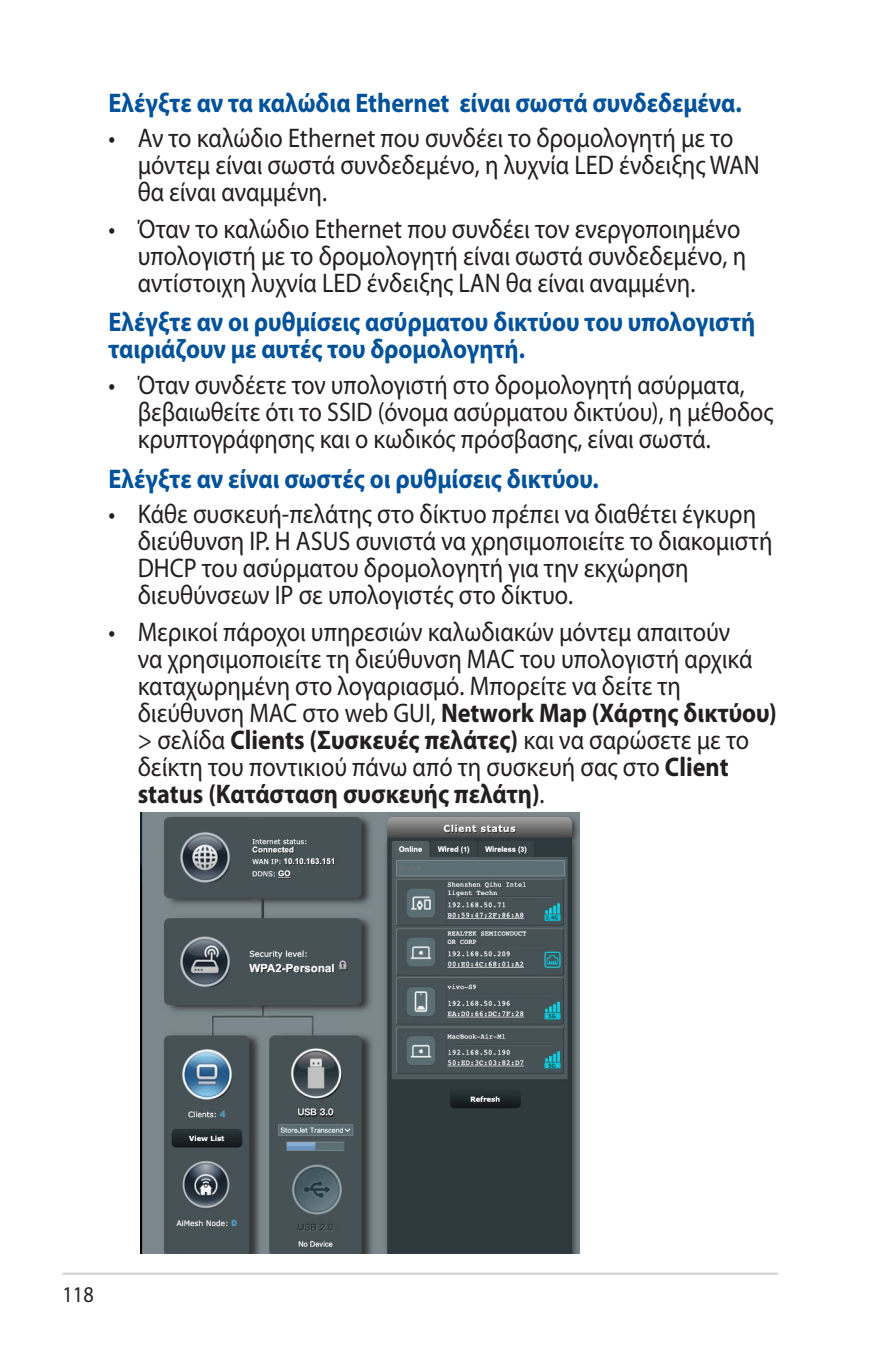
<style>
.page{position:relative;width:893px;height:1346px;background:#fff}
.page>*{position:absolute;margin:0;border:0;box-sizing:border-box;transform-origin:0 0}
.WL_Body_Text_-_List{font:27px/27px "Myriad Pro";color:#231f20;scale:.9 1}
.WL_Body_Text_-_Bold{font:700 27px/27px "Myriad Pro";color:#01529a;scale:.9 1}
.WL_Body_Text_-_List-2{font:27px/27px "Myriad Pro";color:#231f20;scale:.89 1}
.t1{font:22.5px "Myriad Pro";color:#231f20;scale:.9 1}
.s1{font-weight:700}
</style>
<div class="page">
<hr style="left:63px;top:1272px;width:715px;height:3px;background:#d1d2d4">
<img style="left:140px;top:813px;width:440px;height:440px">
<p class="WL_Body_Text_-_Bold" style="left:108px;top:89px;width:705px">Ελέγξτε αν τα καλώδια Ethernet είναι σωστά συνδεδεμένα.</p>
<p class="WL_Body_Text_-_List" style="left:138px;top:125px;width:693px;text-indent:-29px">• Αν το καλώδιο Εthernet που συνδέει το δρομολογητή με το μόντεμ είναι σωστά συνδεδεμένο, η λυχνία LED ένδειξης WAN θα είναι αναμμένη.</p>
<p class="WL_Body_Text_-_List" style="left:138px;top:216px;width:678px;text-indent:-29px">• Όταν το καλώδιο Ethernet που συνδέει τον ενεργοποιημένο υπολογιστή με το δρομολογητή είναι σωστά συνδεδεμένο, η αντίστοιχη λυχνία LED ένδειξης LAN θα είναι αναμμένη.</p>
<p class="WL_Body_Text_-_Bold" style="left:108px;top:309px;width:720px">Ελέγξτε αν οι ρυθμίσεις ασύρματου δικτύου του υπολογιστή ταιριάζουν με αυτές του δρομολογητή.</p>
<p class="WL_Body_Text_-_List-2" style="left:138px;top:372px;width:716px;text-indent:-29px">• Όταν συνδέετε τον υπολογιστή στο δρομολογητή ασύρματα, βεβαιωθείτε ότι το SSID (όνομα ασύρματου δικτύου), η μέθοδος κρυπτογράφησης και ο κωδικός πρόσβασης, είναι σωστά.</p>
<p class="WL_Body_Text_-_Bold" style="left:108px;top:465px;width:546px">Ελέγξτε αν είναι σωστές οι ρυθμίσεις δικτύου.</p>
<p class="WL_Body_Text_-_List" style="left:138px;top:501px;width:707px;text-indent:-29px">• Κάθε συσκευή-πελάτης στο δίκτυο πρέπει να διαθέτει έγκυρη διεύθυνση ΙΡ. Η ASUS συνιστά να χρησιμοποιείτε το διακομιστή DHCP του ασύρματου δρομολογητή για την εκχώρηση διευθύνσεων IP σε υπολογιστές στο δίκτυο.</p>
<p class="WL_Body_Text_-_List" style="left:138px;top:618px;width:711px;text-indent:-29px">• Μερικοί πάροχοι υπηρεσιών καλωδιακών μόντεμ απαιτούν<br>να χρησιμοποιείτε τη διεύθυνση MAC του υπολογιστή αρχικά καταχωρημένη στο λογαριασμό. Μπορείτε να δείτε τη διεύθυνση MAC στο web GUI, <span class="s1">Network Map (Χάρτης δικτύου) </span>&gt; σελίδα <span class="s1">Clients (Συσκευές πελάτες)</span> και να σαρώσετε με το δείκτη του ποντικιού πάνω από τη συσκευή σας στο <span class="s1">Client status (Κατάσταση συσκευής πελάτη)</span>.</p>
<p class="t1" style="left:63px;top:1282px;width:36px">118</p>
</div>
